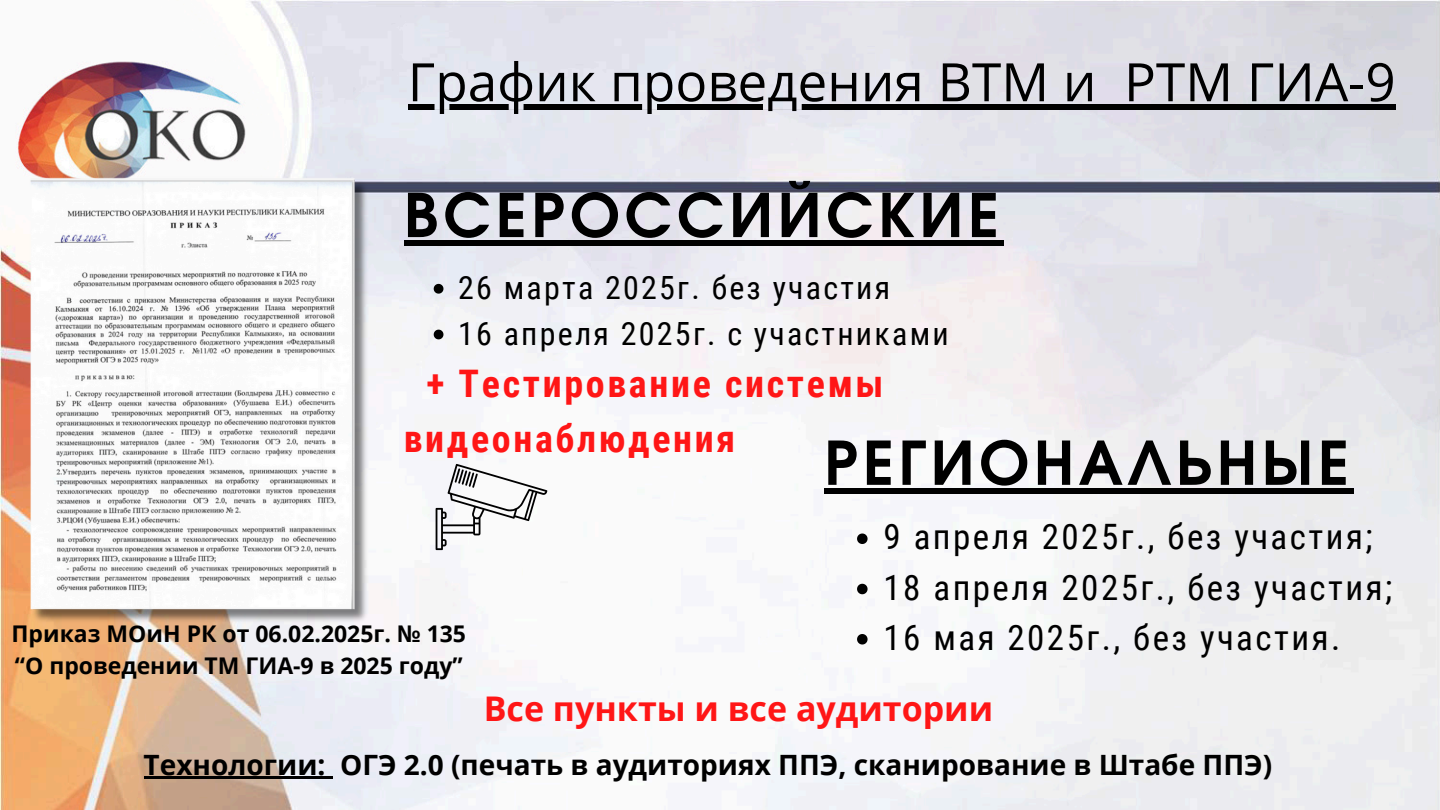
<style>
.page{position:relative;width:1440px;height:810px;background:#fff}
.page>*{position:absolute;margin:0;border:0;box-sizing:border-box;transform-origin:0 0}
.t1{font:700 60px "Evolventa";letter-spacing:.07em;color:#000}
.t2{font:53px "Open Sans";color:#000}
.t3{font:700 38px/54.8px "Roboto Condensed";letter-spacing:.07em;color:#ff1616}
.t4{font:35px "Roboto Condensed";letter-spacing:.07em;color:#000}
.t5{font:700 34px "Open Sans";color:#ff1616}
.t6{font:32px "Roboto Condensed";letter-spacing:.07em;color:#000}
.t7{font:700 28px "Open Sans";color:#000}
.t8{font:700 23px "Open Sans";color:#000}
</style>
<div class="page">
<img style="left:0;top:0;width:1440px;height:810px">
<svg style="left:436px;top:464px;width:111px;height:86px"></svg>
<img style="left:29px;top:175px;width:341px;height:454px">
<div style="left:408px;top:104px;width:688px;height:6px;background:#000"></div>
<div style="left:1096px;top:104px;width:28px;height:6px;background:#000"></div>
<div style="left:1124px;top:104px;width:272px;height:6px;background:#000"></div>
<div style="left:404px;top:240px;width:599px;height:6px;background:#000"></div>
<svg style="left:434px;top:284px;width:9px;height:10px"></svg>
<svg style="left:434px;top:330px;width:9px;height:9px"></svg>
<div style="left:824px;top:488px;width:529px;height:6px;background:#000"></div>
<svg style="left:857px;top:534px;width:11px;height:10px"></svg>
<svg style="left:857px;top:584px;width:11px;height:10px"></svg>
<svg style="left:857px;top:634px;width:11px;height:11px"></svg>
<hr style="left:144px;top:777px;width:182px;height:2px;background:#000">
<svg style="left:326px;top:777px;width:7px;height:2px"></svg>
<h2 class="t2" style="left:408px;top:45px;width:989px">График проведения ВТМ и РТМ ГИА-9</h2>
<p class="t1" style="left:404px;top:189px;width:597px">ВСЕРОССИЙСКИЕ</p>
<h1 class="t6" style="left:458px;top:269px;width:434px">26 марта 2025г. без участия</h1>
<p class="t6" style="left:458px;top:315px;width:492px">16 апреля 2025г. с участниками</p>
<p class="t3" style="left:404px;top:357px;width:481px;text-indent:23px">+ Тестирование системы видеонаблюдения</p>
<h3 class="t1" style="left:824px;top:437px;width:526px">РЕГИОНАЛЬНЫЕ</h3>
<h1 class="t4" style="left:884px;top:517px;width:490px">9 апреля 2025г., без участия;</h1>
<p class="t4" style="left:884px;top:567px;width:510px">18 апреля 2025г., без участия;</p>
<p class="t4" style="left:884px;top:617px;width:458px">16 мая 2025г., без участия.</p>
<p class="t8" style="left:11px;top:618px;width:456px">Приказ МОиН РК от 06.02.2025г. № 135</p>
<h5 class="t8" style="left:15px;top:649px;width:449px">“О проведении ТМ ГИА-9 в 2025 году”</h5>
<p class="t5" style="left:484px;top:685px;width:511px">Все пункты и все аудитории</p>
<p class="t7" style="left:144px;top:745px;width:1130px">Технологии: ОГЭ 2.0 (печать в аудиториях ППЭ, сканирование в Штабе ППЭ)</p>
</div>
